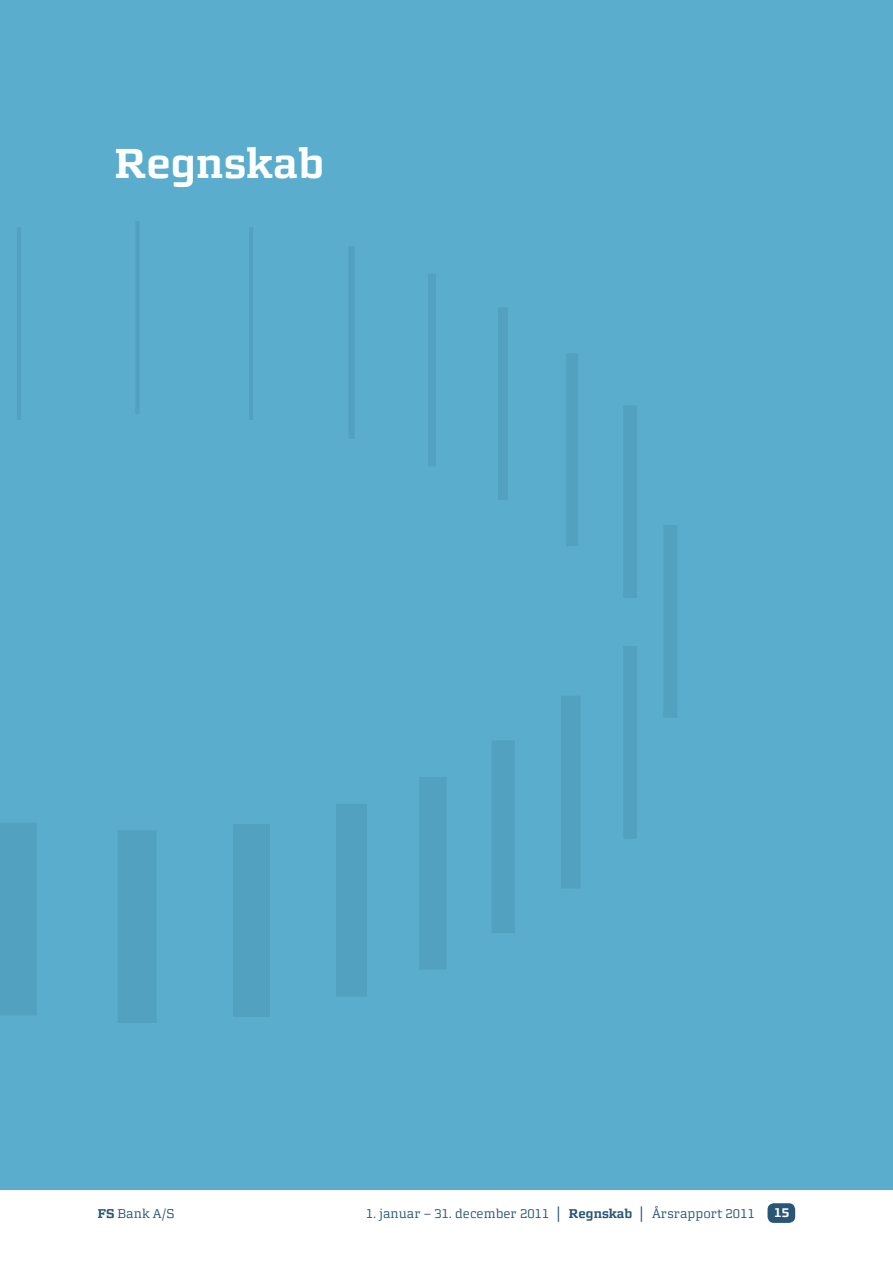
<style>
.page{position:relative;width:893px;height:1263px;background:#5aadcd}
.page>*{position:absolute;margin:0;border:0;box-sizing:border-box;transform-origin:0 0}
.t1{font:700 42px "Morgan Avec";color:#fff}
.t2{font:12.75px "Morgan Avec";color:#285674}
.t3{font:700 12.75px "Morgan Avec";color:#fff}
.s1{font-weight:700}
.s2{font-family:"Arial";font-weight:700}
</style>
<div class="page">
<svg style="left:0;top:221px;width:677px;height:802px"></svg>
<div style="left:0;top:1191px;width:893px;height:72px;background:#fff"></div>
<div style="left:767px;top:1203px;width:28px;height:20px;background:#285674;border-radius:6px"></div>
<hr style="left:0;top:1191px;width:1px;height:72px;background:#285674">
<h1 class="t1" style="left:115px;top:139px;width:211px">Regnskab</h1>
<p class="t2" style="left:98px;top:1206px;width:78px"><span class="s1">FS</span> Bank A/S</p>
<p class="t2" style="left:366px;top:1206px;width:391px">1. januar – 31. december 2011 <span class="s2">│</span> <span class="s1">Regnskab</span> <span class="s2">│</span> Årsrapport 2011</p>
<p class="t3" style="left:774px;top:1205px;width:17px">15</p>
</div>
